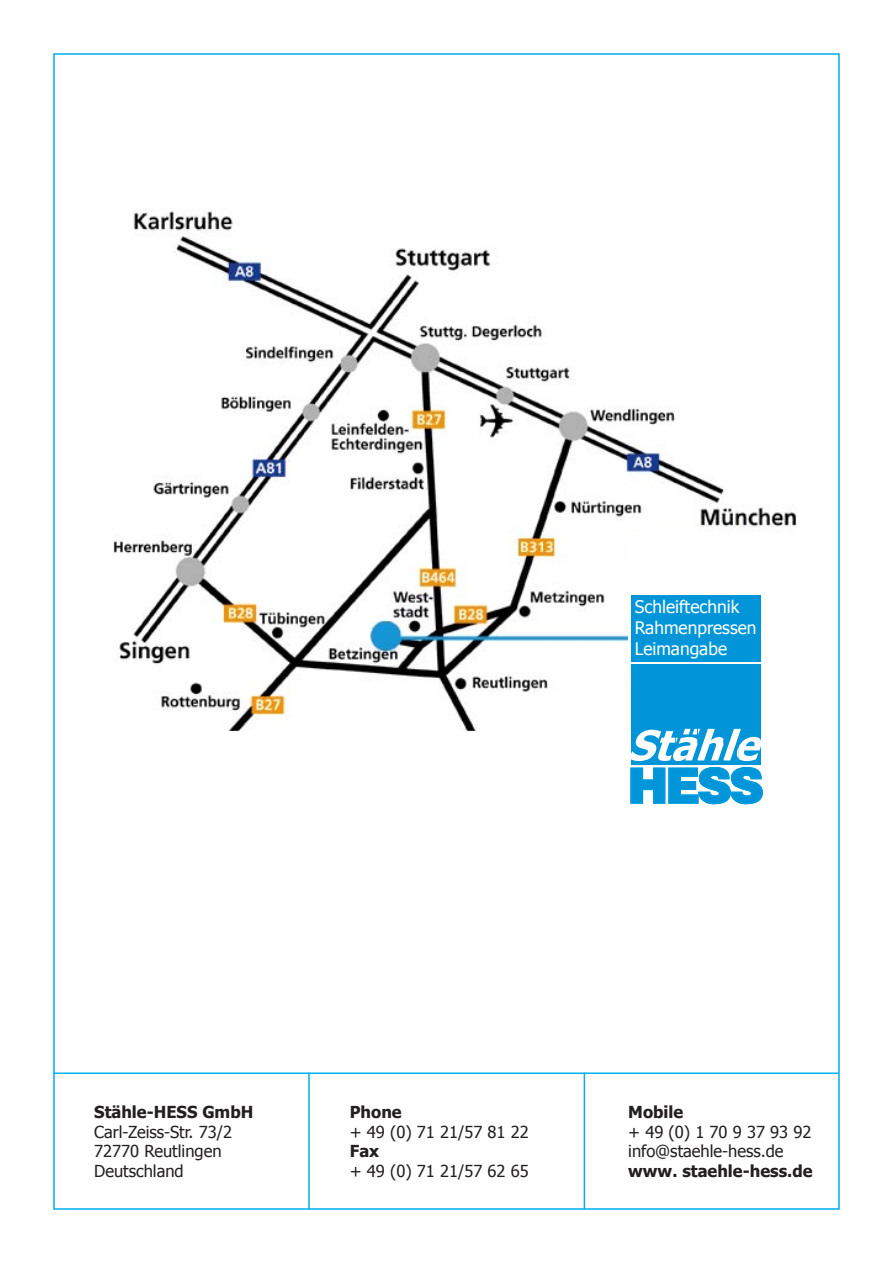
<style>
.page{position:relative;width:893px;height:1263px;background:#fff}
.page>*{position:absolute;margin:0;border:0;box-sizing:border-box;transform-origin:0 0}
.t1{font:17.4px/20.9px "Tahoma";color:#fff}
.t2{font:16.5px "Tahoma";color:#231f20}
.t3{font:700 16.5px "Tahoma";color:#231f20}
</style>
<div class="page">
<svg style="left:113px;top:211px;width:684px;height:520px"></svg>
<div style="left:628px;top:531px;width:135px;height:216px;background:#fff"></div>
<div style="left:631px;top:664px;width:130px;height:100px;background:#0095d9"></div>
<svg style="left:630px;top:729px;width:133px;height:76px"></svg>
<div style="left:631px;top:595px;width:129px;height:67px;background:#0095d9"></div>
<hr style="left:53px;top:1072px;width:786px;height:2px;background:#00aeef">
<hr style="left:308px;top:1072px;width:2px;height:137px;background:#00aeef">
<hr style="left:584px;top:1072px;width:1px;height:137px;background:#00aeef">
<p class="t1" style="left:635px;top:596px;width:123px">Schleiftechnik<br>Rahmenpressen<br>Leimangabe</p>
<p class="t3" style="left:94px;top:1100px;width:161px">Stähle-HESS GmbH</p>
<p class="t2" style="left:94px;top:1120px;width:139px">Carl-Zeiss-Str. 73/2</p>
<p class="t2" style="left:94px;top:1140px;width:129px">72770 Reutlingen</p>
<p class="t2" style="left:94px;top:1160px;width:91px">Deutschland</p>
<p class="t3" style="left:350px;top:1100px;width:53px">Phone</p>
<p class="t2" style="left:350px;top:1120px;width:181px">+ 49 (0) 71 21/57 81 22</p>
<p class="t3" style="left:350px;top:1140px;width:31px">Fax</p>
<p class="t2" style="left:350px;top:1160px;width:181px">+ 49 (0) 71 21/57 62 65</p>
<p class="t3" style="left:628px;top:1100px;width:57px">Mobile</p>
<p class="t2" style="left:628px;top:1120px;width:185px">+ 49 (0) 1 70 9 37 93 92</p>
<p class="t2" style="left:628px;top:1140px;width:157px">info@staehle-hess.de</p>
<p class="t3" style="left:628px;top:1159px;width:186px">www. staehle-hess.de</p>
</div>
